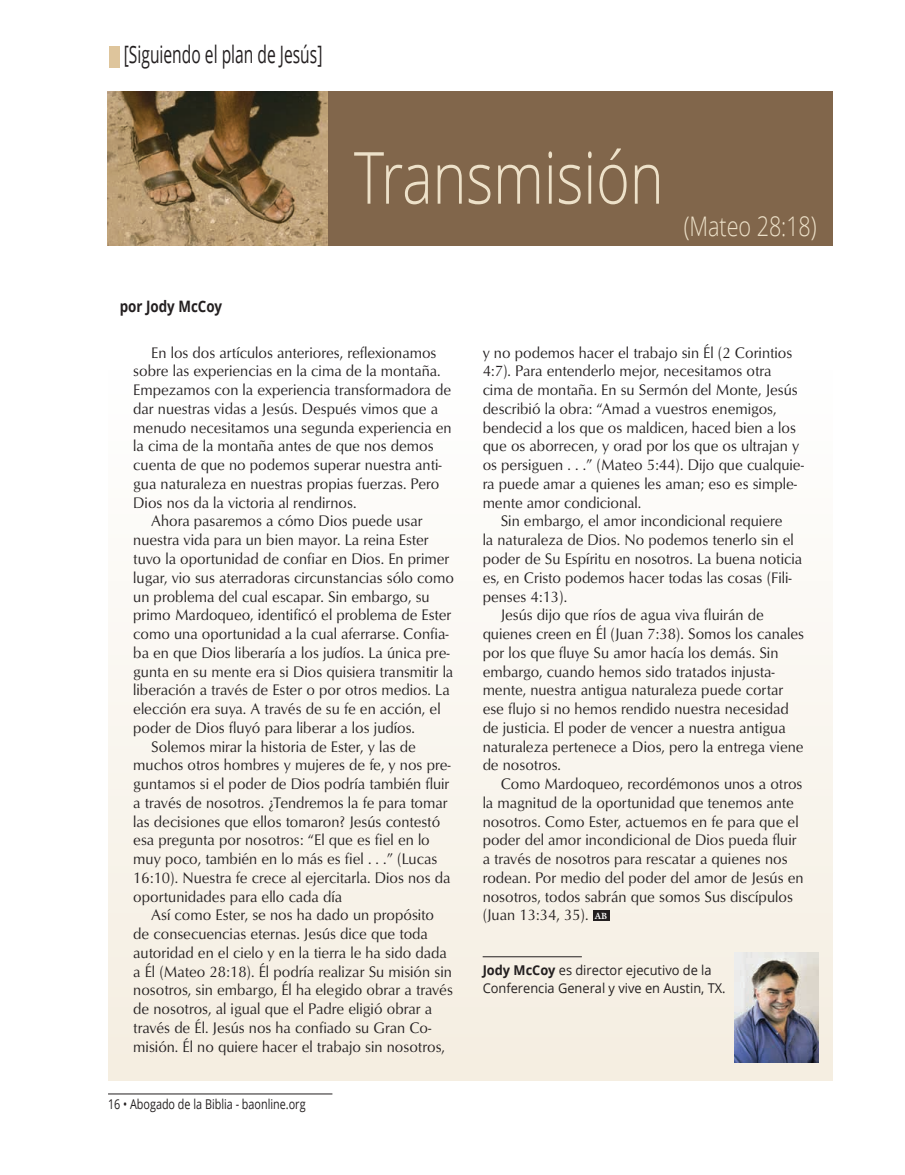
<style>
.page{position:relative;width:905px;height:1175px;background:#fff}
.page>*{position:absolute;margin:0;border:0;box-sizing:border-box;transform-origin:0 0}
.Article_-_Title_-_Op{font:300 72px "Open Sans";letter-spacing:-.005em;color:#ede1c9;scale:.8 1}
.Article_-_Title_-_Op-2{font:300 27px "Open Sans";letter-spacing:-.005em;color:#ede1c9;scale:.8 1}
.Article_-_Header{font:24px "Open Sans";color:#231f20;scale:.65 1}
.Article_-_Main_text{font:15.75px/18.8px "Optimum Roman DTC";color:#231f20;scale:.95 1}
.Article_-_Author_onl{font:700 15.75px "Open Sans";color:#231f20;scale:.85 1}
.Article_-_Bio{font:13.5px/18px "Open Sans";color:#231f20;scale:.95 1}
.Article_-_Bio-2{font:13.5px "Open Sans";color:#231f20;scale:.8 1}
.t1{font:700 9px "Galliard";color:#fff;scale:.95 1}
.s1{font-weight:700}
</style>
<div class="page">
<hr style="left:108px;top:1093px;width:224px;height:1px;background:#231f20">
<div style="left:108px;top:91px;width:724px;height:155px;background:#81664b"></div>
<div style="left:108px;top:225px;width:724px;height:855px;background:linear-gradient(to bottom,#f5f3f3,#faf5e9)"></div>
<img style="left:108px;top:91px;width:219px;height:154px">
<hr style="left:482px;top:956px;width:100px;height:1px;background:#231f20">
<div style="left:592px;top:909px;width:17px;height:11px;background:#231f20"></div>
<div style="left:109px;top:47px;width:11px;height:21px;background:#dec59c"></div>
<img style="left:735px;top:952px;width:83px;height:110px">
<p class="Article_-_Header" style="left:124px;top:38px;width:307px">[Siguiendo el plan de Jesús]</p>
<p class="Article_-_Author_onl" style="left:120px;top:298px;width:122px">por Jody McCoy</p>
<p class="Article_-_Title_-_Op" style="left:354px;top:137px;width:389px">Transmisión</p>
<p class="Article_-_Title_-_Op-2" style="left:683px;top:211px;width:168px">(Mateo 28:18)</p>
<p class="Article_-_Main_text" style="left:133px;top:343px;width:337px;text-indent:18px">En los dos artículos anteriores, reflexionamos sobre las experiencias en la cima de la montaña.<br>Empezamos con la experiencia transformadora de dar nuestras vidas a Jesús. Después vimos que a menudo necesitamos una segunda experiencia en la cima de la montaña antes de que nos demos cuenta de que no podemos superar nuestra anti&shy;gua naturaleza en nuestras propias fuerzas. Pero Dios nos da la victoria al rendirnos.</p>
<p class="Article_-_Main_text" style="left:133px;top:511px;width:339px;text-indent:18px">Ahora pasaremos a cómo Dios puede usar nuestra vida para un bien mayor. La reina Ester tuvo la oportunidad de confiar en Dios. En primer lugar, vio sus aterradoras circunstancias sólo como un problema del cual escapar. Sin embargo, su primo Mardoqueo, identificó el problema de Ester como una oportunidad a la cual aferrarse. Confia&shy;ba en que Dios liberaría a los judíos. La única pre&shy;gunta en su mente era si Dios quisiera transmitir la liberación a través de Ester o por otros medios. La elección era suya. A través de su fe en acción, el poder de Dios fluyó para liberar a los judíos.</p>
<p class="Article_-_Main_text" style="left:133px;top:736px;width:336px;text-indent:18px">Solemos mirar la historia de Ester, y las de muchos otros hombres y mujeres de fe, y nos pre&shy;guntamos si el poder de Dios podría también fluir a través de nosotros. ¿Tendremos la fe para tomar las decisiones que ellos tomaron? Jesús contestó esa pregunta por nosotros: “El que es fiel en lo muy poco, también en lo más es fiel . . .” (Lucas 16:10). Nuestra fe crece al ejercitarla. Dios nos da oportunidades para ello cada día</p>
<p class="Article_-_Main_text" style="left:133px;top:905px;width:338px;text-indent:18px">Así como Ester, se nos ha dado un propósito de consecuencias eternas. Jesús dice que toda autoridad en el cielo y en la tierra le ha sido dada a Él (Mateo 28:18). Él podría realizar Su misión sin nosotros, sin embargo, Él ha elegido obrar a través de nosotros, al igual que el Padre eligió obrar a través de Él. Jesús nos ha confiado su Gran Co&shy;misión. Él no quiere hacer el trabajo sin nosotros,</p>
<p class="Article_-_Bio-2" style="left:108px;top:1094px;width:248px">16 • Abogado de la Biblia - baonline.org</p>
<p class="Article_-_Main_text" style="left:482px;top:343px;width:340px">y no podemos hacer el trabajo sin Él (2 Corintios 4:7). Para entenderlo mejor, necesitamos otra cima de montaña. En su Sermón del Monte, Jesús describió la obra: “Amad a vuestros enemigos, bendecid a los que os maldicen, haced bien a los que os aborrecen, y orad por los que os ultrajan y os persiguen . . .” (Mateo 5:44). Dijo que cualquie&shy;ra puede amar a quienes les aman; eso es simple&shy;mente amor condicional.</p>
<p class="Article_-_Main_text" style="left:482px;top:511px;width:338px;text-indent:18px">Sin embargo, el amor incondicional requiere<br>la naturaleza de Dios. No podemos tenerlo sin el poder de Su Espíritu en nosotros. La buena noticia es, en Cristo podemos hacer todas las cosas (Fili&shy;penses 4:13).</p>
<p class="Article_-_Main_text" style="left:482px;top:605px;width:340px;text-indent:18px">Jesús dijo que ríos de agua viva fluirán de quienes creen en Él (Juan 7:38). Somos los canales por los que fluye Su amor hacía los demás. Sin embargo, cuando hemos sido tratados injusta&shy;mente, nuestra antigua naturaleza puede cortar ese flujo si no hemos rendido nuestra necesidad de justicia. El poder de vencer a nuestra antigua naturaleza pertenece a Dios, pero la entrega viene de nosotros.</p>
<p class="Article_-_Main_text" style="left:482px;top:774px;width:339px;text-indent:18px">Como Mardoqueo, recordémonos unos a otros la magnitud de la oportunidad que tenemos ante nosotros. Como Ester, actuemos en fe para que el poder del amor incondicional de Dios pueda fluir a través de nosotros para rescatar a quienes nos rodean. Por medio del poder del amor de Jesús en nosotros, todos sabrán que somos Sus discípulos (Juan 13:34, 35).</p>
<p class="t1" style="left:595px;top:909px;width:14px">AB</p>
<p class="Article_-_Bio" style="left:482px;top:961px;width:257px"><span class="s1">Jody McCoy</span> es director ejecutivo de la<br>Conferencia General y vive en Austin, TX.</p>
</div>
